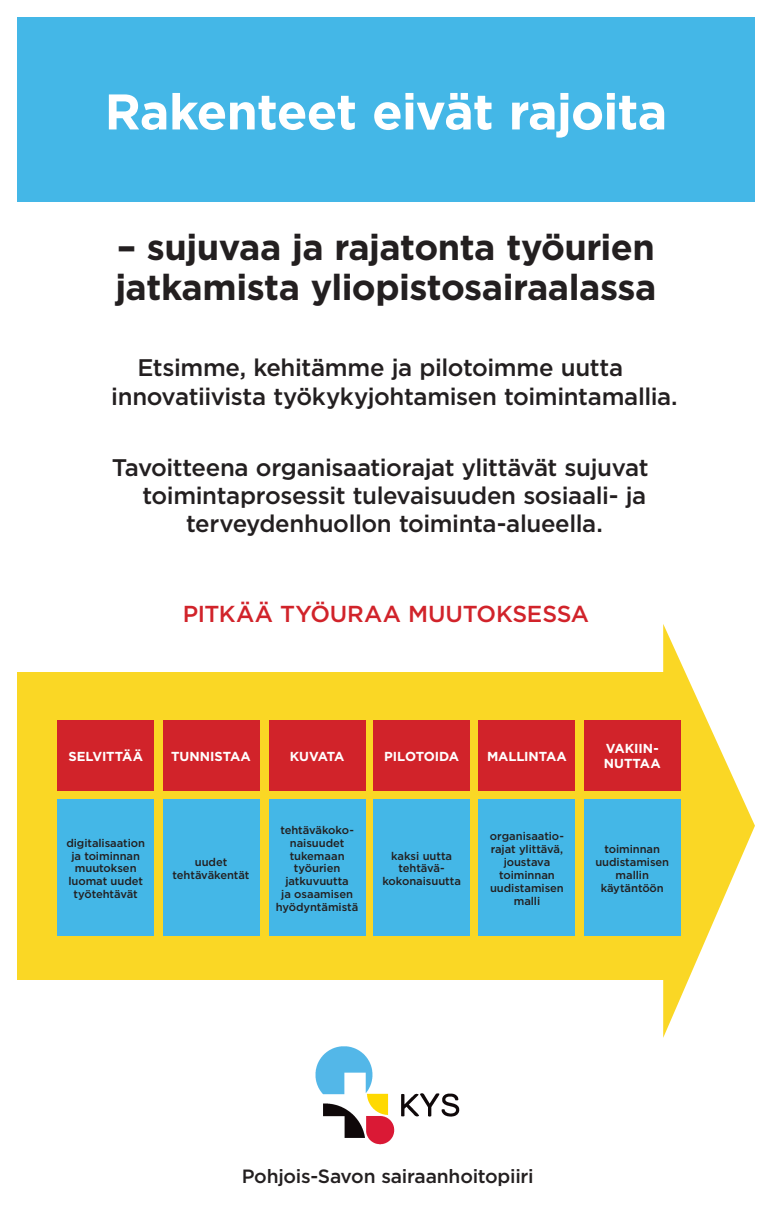
<style>
.page{position:relative;width:772px;height:1225px;background:#fff}
.page>*{position:absolute;margin:0;border:0;box-sizing:border-box;transform-origin:0 0}
.t1{font:700 50px "Gotham";letter-spacing:-.02em;color:#fff}
.t2{font:700 36px/40px "Gotham";letter-spacing:-.015em;color:#231f20}
.t3{font:500 24px/28px "Gotham";letter-spacing:-.02em;color:#231f20}
.t4{font:500 23.12px "Gotham";letter-spacing:-.01em;color:#d1232a}
.t5{font:500 19.2px "Gotham";letter-spacing:-.015em;color:#231f20}
.t6{font:700 13.04px/14.9px "Gotham";letter-spacing:-.005em;color:#fff}
.t7{font:500 11.16px/12.9px "Gotham";letter-spacing:-.005em;color:#231f20;text-align:center}
</style>
<div class="page">
<div style="left:17px;top:17px;width:737px;height:185px;background:#44b7e7"></div>
<div style="left:17px;top:672px;width:652px;height:307px;background:#fad725"></div>
<svg style="left:662px;top:624px;width:92px;height:413px"></svg>
<div style="left:58px;top:720px;width:96px;height:70px;background:#d1232a"></div>
<div style="left:58px;top:799px;width:96px;height:137px;background:#44b7e7"></div>
<div style="left:269px;top:720px;width:96px;height:70px;background:#d1232a"></div>
<div style="left:269px;top:799px;width:96px;height:137px;background:#44b7e7"></div>
<div style="left:478px;top:720px;width:96px;height:70px;background:#d1232a"></div>
<div style="left:478px;top:799px;width:96px;height:137px;background:#44b7e7"></div>
<div style="left:163px;top:720px;width:96px;height:70px;background:#d1232a"></div>
<div style="left:163px;top:799px;width:96px;height:137px;background:#44b7e7"></div>
<div style="left:373px;top:720px;width:96px;height:70px;background:#d1232a"></div>
<div style="left:373px;top:799px;width:96px;height:137px;background:#44b7e7"></div>
<div style="left:583px;top:720px;width:97px;height:70px;background:#d1232a"></div>
<div style="left:583px;top:799px;width:97px;height:137px;background:#44b7e7"></div>
<img style="left:315px;top:1046px;width:145px;height:99px">
<h1 class="t1" style="left:105px;top:79px;width:563px">Rakenteet eivät rajoita</h1>
<h2 class="t2" style="left:115px;top:227px;width:542px">– sujuvaa ja rajatonta työurien jatkamista yliopistosairaalassa</h2>
<h3 class="t3" style="left:111px;top:354px;width:567px;text-indent:26px">Etsimme, kehitämme ja pilotoimme uutta innovatiivista työkykyjohtamisen toimintamallia.</h3>
<h3 class="t3" style="left:112px;top:453px;width:538px">Tavoitteena organisaatiorajat ylittävät sujuvat</h3>
<h3 class="t3" style="left:142px;top:481px;width:505px">toimintaprosessit tulevaisuuden sosiaali- ja</h3>
<h3 class="t3" style="left:186px;top:509px;width:418px">terveydenhuollon toiminta-alueella.</h3>
<h3 class="t4" style="left:183px;top:598px;width:407px">PITKÄÄ TYÖURAA MUUTOKSESSA</h3>
<p class="t6" style="left:68px;top:748px;width:76px">SELVITTÄÄ</p>
<p class="t7" style="left:66px;top:836px;width:80px">digitalisaation ja toiminnan muutoksen luomat uudet työtehtävät</p>
<p class="t6" style="left:171px;top:748px;width:81px">TUNNISTAA</p>
<p class="t7" style="left:172px;top:855px;width:78px">uudet tehtäväkentät</p>
<p class="t6" style="left:289px;top:748px;width:56px">KUVATA</p>
<p class="t6" style="left:384px;top:748px;width:76px">PILOTOIDA</p>
<p class="t7" style="left:276px;top:823px;width:84px">tehtäväkoko&shy;naisuudet tukemaan työurien jatkuvuutta<br>ja osaamisen hyödyntämistä</p>
<p class="t7" style="left:382px;top:849px;width:80px">kaksi uutta tehtävä&shy;kokonaisuutta</p>
<p class="t6" style="left:486px;top:748px;width:81px">MALLINTAA</p>
<p class="t7" style="left:489px;top:829px;width:75px">organisaatio&shy;rajat ylittävä, joustava toiminnan uudistamisen malli</p>
<p class="t6" style="left:603px;top:741px;width:58px">VAKIIN-<br>NUTTAA</p>
<p class="t7" style="left:595px;top:842px;width:75px">toiminnan uudistamisen mallin käytäntöön</p>
<h3 class="t5" style="left:241px;top:1163px;width:293px">Pohjois-Savon sairaanhoitopiiri</h3>
</div>
